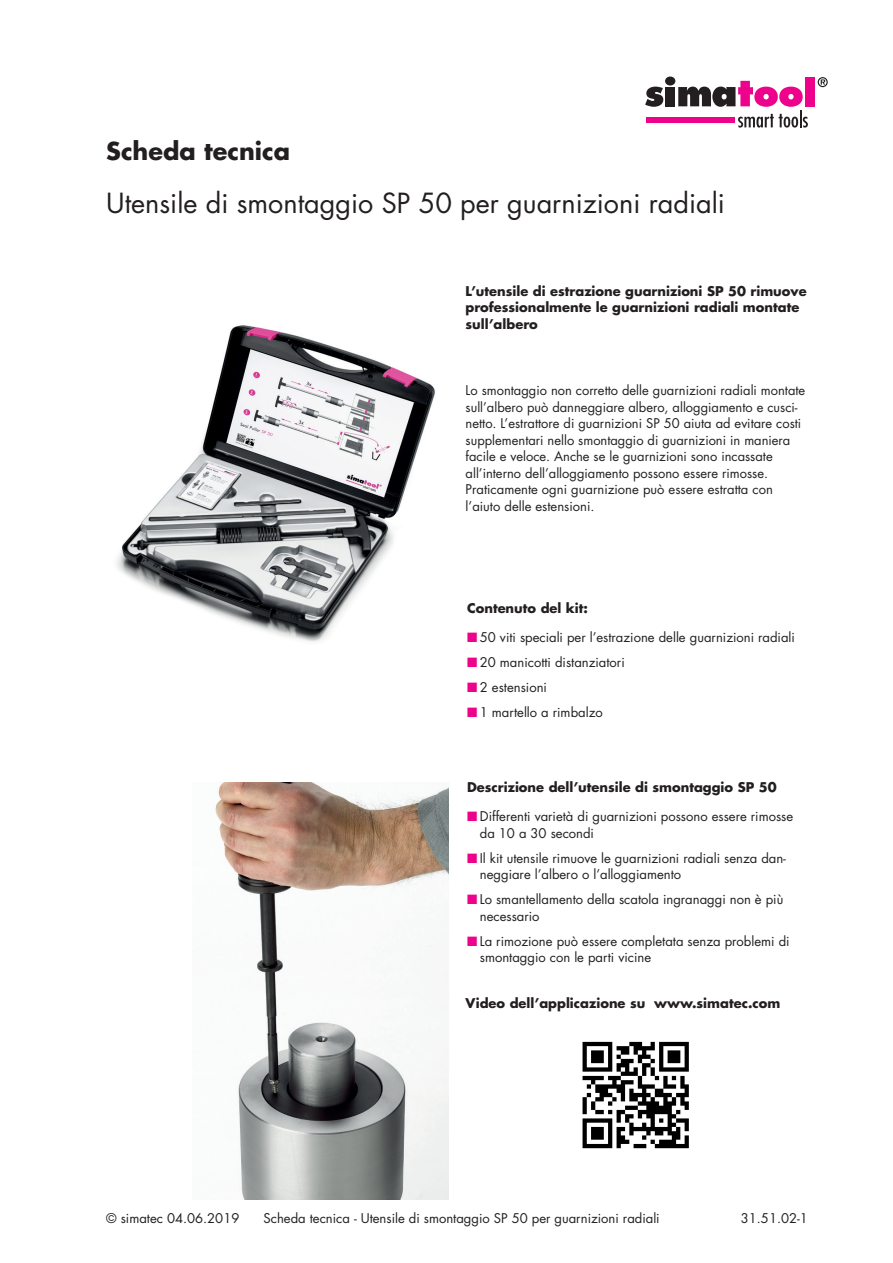
<style>
.page{position:relative;width:893px;height:1263px;background:#fff}
.page>*{position:absolute;margin:0;border:0;box-sizing:border-box;transform-origin:0 0}
.t1{font:27px "Futura Std";color:#231f20}
.t2{font:700 24px "Futura Std";color:#231f20}
.t3{font:13.05px/16.5px "Futura Std";color:#231f20}
.t4{font:700 13.05px/16.5px "Futura Std";color:#231f20}
.s1{color:#ed028c}
</style>
<div class="page">
<div style="left:805px;top:77px;width:9px;height:29px;background:#ed028c"></div>
<svg style="left:645px;top:87px;width:18px;height:20px"></svg>
<div style="left:665px;top:87px;width:10px;height:19px;background:#231f20"></div>
<svg style="left:678px;top:81px;width:130px;height:47px"></svg>
<div style="left:646px;top:117px;width:89px;height:5px;background:#ed028c"></div>
<div style="left:665px;top:77px;width:10px;height:9px;background:#231f20;border-radius:50%"></div>
<svg style="left:818px;top:77px;width:10px;height:10px"></svg>
<img style="left:116px;top:325px;width:319px;height:317px">
<img style="left:215px;top:783px;width:234px;height:416px">
<svg style="left:582px;top:1042px;width:107px;height:106px"></svg>
<h2 class="t2" style="left:106px;top:135px;width:185px">Scheda tecnica</h2>
<h1 class="t1" style="left:106px;top:186px;width:620px">Utensile di smontaggio SP 50 per guarnizioni radiali</h1>
<p class="t4" style="left:466px;top:282px;width:343px">L’utensile di estrazione guarnizioni SP 50 rimuove professionalmente le guarnizioni radiali montate sull’albero</p>
<p class="t3" style="left:466px;top:382px;width:341px">Lo smontaggio non corretto delle guarnizioni radiali montate sull’albero può danneggiare albero, alloggiamento e cusci&shy;netto. L’estrattore di guarnizioni SP 50 aiuta ad evitare costi supplementari nello smontaggio di guarnizioni in maniera facile e veloce. Anche se le guarnizioni sono incassate all’interno dell’alloggiamento possono essere rimosse.<br>Praticamente ogni guarnizione può essere estratta con l’aiuto delle estensioni.</p>
<p class="t4" style="left:467px;top:600px;width:122px">Contenuto del kit:</p>
<p class="t3" style="left:467px;top:629px;width:329px"><span class="s1">■</span> 50 viti speciali per l’estrazione delle guarnizioni radiali</p>
<p class="t3" style="left:467px;top:654px;width:159px"><span class="s1">■</span> 20 manicotti distanziatori</p>
<p class="t3" style="left:467px;top:679px;width:81px"><span class="s1">■</span> 2 estensioni</p>
<p class="t3" style="left:467px;top:704px;width:137px"><span class="s1">■</span> 1 martello a rimbalzo</p>
<p class="t4" style="left:467px;top:778px;width:311px">Descrizione dell’utensile di smontaggio SP 50</p>
<p class="t3" style="left:480px;top:808px;width:315px;text-indent:-13px"><span class="s1">■</span> Differenti varietà di guarnizioni possono essere rimosse da 10 a 30 secondi</p>
<p class="t3" style="left:480px;top:850px;width:308px;text-indent:-13px"><span class="s1">■</span> Il kit utensile rimuove le guarnizioni radiali senza dan&shy;neggiare l’albero o l’alloggiamento</p>
<p class="t3" style="left:480px;top:891px;width:305px;text-indent:-13px"><span class="s1">■</span> Lo smantellamento della scatola ingranaggi non è più necessario</p>
<p class="t3" style="left:480px;top:933px;width:311px;text-indent:-13px"><span class="s1">■</span> La rimozione può essere completata senza problemi di smontaggio con le parti vicine</p>
<p class="t4" style="left:466px;top:995px;width:316px">Video dell’applicazione su www.simatec.com</p>
<p class="t3" style="left:106px;top:1210px;width:135px">© simatec 04.06.2019</p>
<p class="t3" style="left:264px;top:1210px;width:398px">Scheda tecnica - Utensile di smontaggio SP 50 per guarnizioni radiali</p>
<p class="t3" style="left:741px;top:1210px;width:69px">31.51.02-1</p>
</div>
